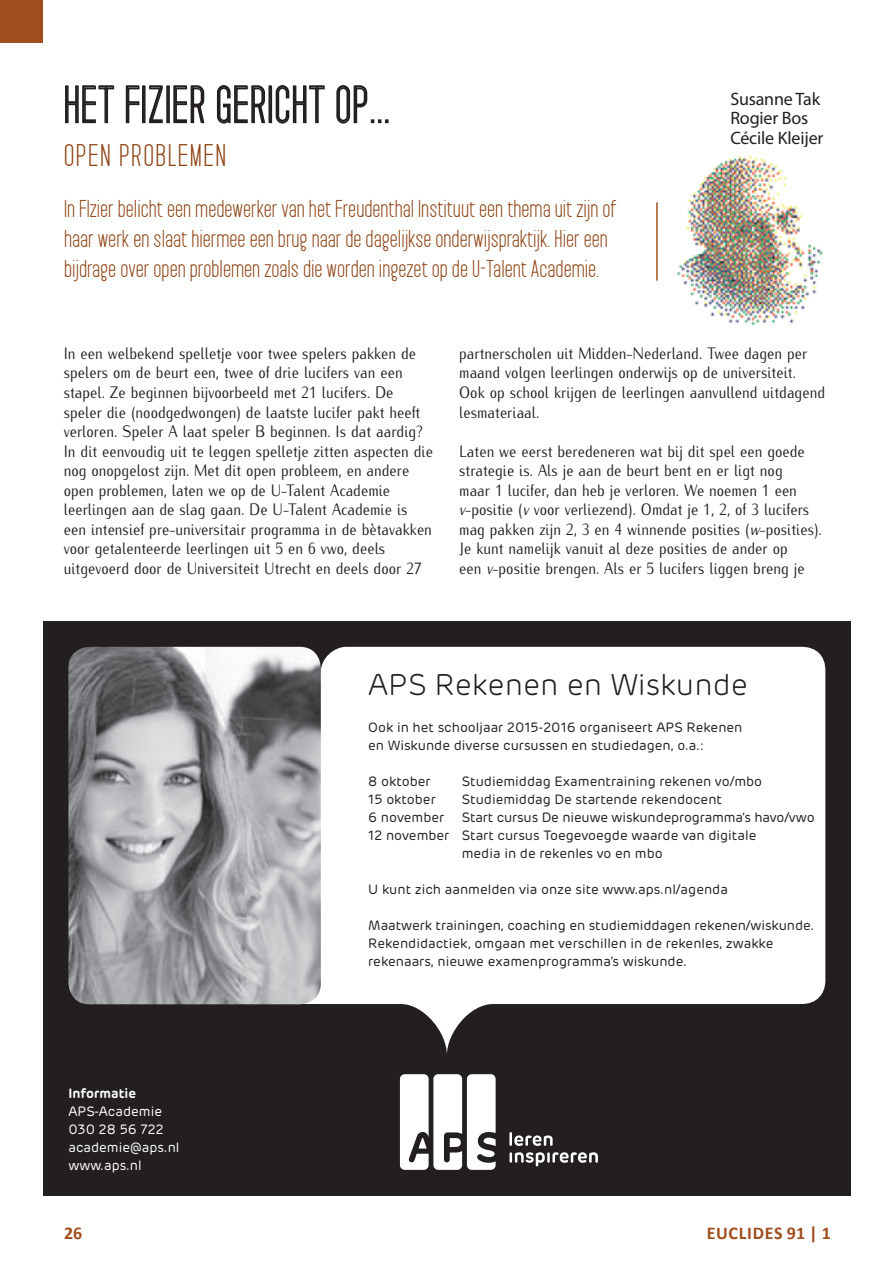
<style>
.page{position:relative;width:893px;height:1263px;background:#fff}
.page>*{position:absolute;margin:0;border:0;box-sizing:border-box;transform-origin:0 0}
.t1{font:45px "Pakt";letter-spacing:.025em;color:#231f20;scale:.9 1}
.t2{font:300 30px "Rubrik";color:#231f20}
.t3{font:27px "Pakt";letter-spacing:.05em;color:#8f4517}
.t4{font:21px/30px "Pakt";color:#8f4517;scale:.96 1}
.t5{font:18px/19.5px "Myriad Pro";letter-spacing:-.01em;color:#231f20}
.t6{font:700 18px "Calibri";letter-spacing:.04em;color:#a04e1d}
.t7{font:16.5px/19.5px "Iwona";color:#231f20;scale:.9 1}
.t8{font:13.5px/18px "Rubrik";color:#231f20}
.t9{font:13.5px/18px "Rubrik";color:#fff}
.t10{font:600 13.5px "Rubrik";color:#fff}
.s1{font-style:italic}
</style>
<div class="page">
<div style="left:0;top:0;width:43px;height:43px;background:#a04e1d"></div>
<svg style="left:65px;top:85px;width:50px;height:39px"></svg>
<svg style="left:125px;top:85px;width:15px;height:39px"></svg>
<div style="left:142px;top:86px;width:4px;height:37px;border:2px solid #231f20"></div>
<svg style="left:149px;top:85px;width:14px;height:39px"></svg>
<div style="left:166px;top:86px;width:4px;height:37px;border:2px solid #231f20"></div>
<svg style="left:173px;top:85px;width:32px;height:39px"></svg>
<svg style="left:216px;top:85px;width:50px;height:39px"></svg>
<div style="left:269px;top:86px;width:3px;height:37px;border:2px solid #231f20"></div>
<svg style="left:275px;top:85px;width:50px;height:39px"></svg>
<svg style="left:336px;top:85px;width:53px;height:39px"></svg>
<img style="left:677px;top:155px;width:146px;height:171px">
<hr style="left:656px;top:202px;width:2px;height:79px;background:#a04e1d">
<div style="left:43px;top:621px;width:808px;height:574px;background:#231f20"></div>
<svg style="left:301px;top:647px;width:524px;height:407px;background:#e3e3e3"></svg>
<hr style="left:509px;top:1132px;width:3px;height:14px;background:#fff">
<svg style="left:514px;top:1135px;width:39px;height:11px"></svg>
<svg style="left:510px;top:1152px;width:88px;height:14px"></svg>
<svg style="left:400px;top:1074px;width:96px;height:96px"></svg>
<img style="left:68px;top:647px;width:253px;height:357px">
<h1 class="t1" style="left:64px;top:77px;width:364px">HET FIZIER GERICHT OP...</h1>
<h3 class="t3" style="left:64px;top:139px;width:164px">OPEN PROBLEMEN</h3>
<p class="t4" style="left:64px;top:194px;width:576px">In FIzier belicht een medewerker van het Freudenthal Instituut een thema uit zijn of haar werk en slaat hiermee een brug naar de dagelijkse onderwijspraktijk. Hier een bijdrage over open problemen zoals die worden ingezet op de U-Talent Academie.</p>
<p class="t5" style="left:730px;top:89px;width:94px">Susanne Tak<br>Rogier Bos<br>Cécile Kleijer</p>
<p class="t7" style="left:64px;top:342px;width:412px">In een welbekend spelletje voor twee spelers pakken de spelers om de beurt een, twee of drie lucifers van een stapel. Ze beginnen bijvoorbeeld met 21 lucifers. De speler die (noodgedwongen) de laatste lucifer pakt heeft verloren. Speler A laat speler B beginnen. Is dat aardig?<br>In dit eenvoudig uit te leggen spelletje zitten aspecten die nog onopgelost zijn. Met dit open probleem, en andere open problemen, laten we op de U-Talent Academie leerlingen aan de slag gaan. De U-Talent Academie is een intensief pre-universitair programma in de bètavakken voor getalenteerde leerlingen uit 5 en 6 vwo, deels uitgevoerd door de Universiteit Utrecht en deels door 27</p>
<p class="t7" style="left:459px;top:342px;width:408px">partnerscholen uit Midden-Nederland. Twee dagen per maand volgen leerlingen onderwijs op de universiteit.<br>Ook op school krijgen de leerlingen aanvullend uitdagend lesmateriaal.</p>
<p class="t7" style="left:459px;top:440px;width:404px">Laten we eerst beredeneren wat bij dit spel een goede strategie is. Als je aan de beurt bent en er ligt nog<br>maar 1 lucifer, dan heb je verloren. We noemen 1 een <span class="s1">v</span>-positie (<span class="s1">v</span> voor verliezend). Omdat je 1, 2, of 3 lucifers mag pakken zijn 2, 3 en 4 winnende posities (<span class="s1">w</span>-posities).<br>Je kunt namelijk vanuit al deze posities de ander op<br>een <span class="s1">v</span>-positie brengen. Als er 5 lucifers liggen breng je</p>
<p class="t10" style="left:68px;top:1084px;width:69px">Informatie</p>
<p class="t9" style="left:68px;top:1102px;width:113px">APS-Academie<br>030 28 56 722 academie@aps.nl www.aps.nl</p>
<h2 class="t2" style="left:368px;top:665px;width:381px">APS Rekenen en Wiskunde</h2>
<p class="t8" style="left:368px;top:718px;width:376px">Ook in het schooljaar 2015-2016 organiseert APS Rekenen en Wiskunde diverse cursussen en studiedagen, o.a.:</p>
<p class="t8" style="left:368px;top:772px;width:64px">8 oktober</p>
<p class="t8" style="left:462px;top:772px;width:302px">Studiemiddag Examentraining rekenen vo/mbo</p>
<p class="t8" style="left:368px;top:790px;width:69px">15 oktober</p>
<p class="t8" style="left:462px;top:790px;width:262px">Studiemiddag De startende rekendocent</p>
<p class="t8" style="left:368px;top:808px;width:77px">6 november</p>
<p class="t8" style="left:462px;top:808px;width:354px">Start cursus De nieuwe wiskundeprogramma’s havo/vwo</p>
<p class="t8" style="left:368px;top:826px;width:390px">12 november Start cursus Toegevoegde waarde van digitale</p>
<p class="t8" style="left:462px;top:844px;width:202px">media in de rekenles vo en mbo</p>
<p class="t8" style="left:368px;top:880px;width:361px">U kunt zich aanmelden via onze site www.aps.nl/agenda</p>
<p class="t8" style="left:368px;top:916px;width:448px">Maatwerk trainingen, coaching en studiemiddagen rekenen/wiskunde.<br>Rekendidactiek, omgaan met verschillen in de rekenles, zwakke rekenaars, nieuwe examenprogramma’s wiskunde.</p>
<p class="t6" style="left:64px;top:1222px;width:20px">26</p>
<p class="t6" style="left:707px;top:1222px;width:126px">EUCLIDES 91 | 1</p>
</div>
